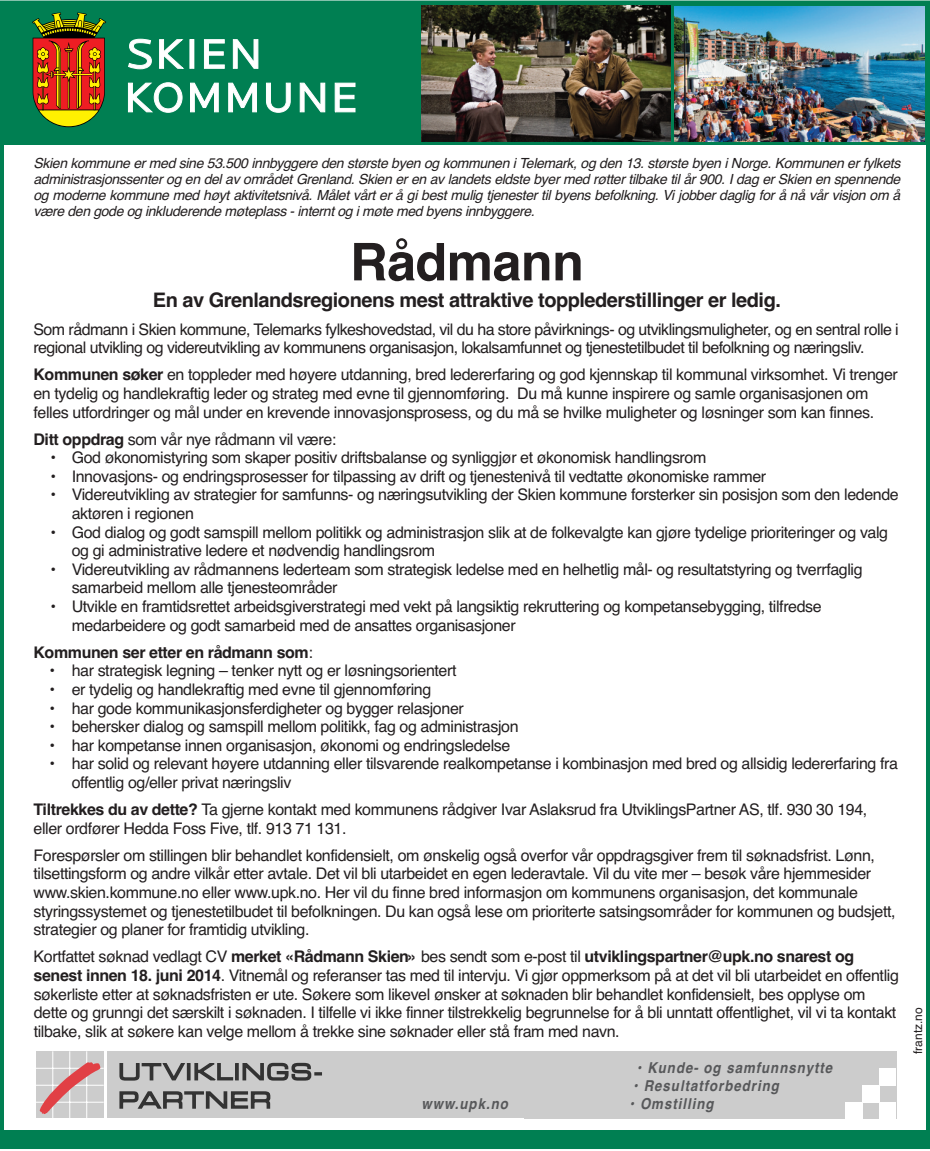
<style>
.page{position:relative;width:930px;height:1151px;background:#fff}
.page>*{position:absolute;margin:0;border:0;box-sizing:border-box;transform-origin:0 0}
.t1{font:700 52px "Helvetica";letter-spacing:-.01em;color:#231f20}
.t2{font:700 20px "Helvetica";letter-spacing:-.025em;color:#231f20}
.t3{font:16px/18.6px "Helvetica";letter-spacing:-.025em;color:#231f20}
.t4{font:700 16px "Helvetica";letter-spacing:-.025em;color:#231f20}
.t5{font:italic 700 15px "Helvetica";letter-spacing:.075em;color:#57585a;scale:.88 1}
.t6{font:italic 14px/16px "Helvetica";letter-spacing:-.025em;color:#231f20;text-align:justify}
.t7{font:12px "Helvetica";color:#231f20}
.s1{font-weight:700}
.s2{font-weight:400}
</style>
<div class="page">
<div style="left:2px;top:1130px;width:926px;height:19px;background:#007f52"></div>
<div style="left:36px;top:1051px;width:68px;height:67px;background:#ccc"></div>
<div style="left:108px;top:1051px;width:427px;height:67px;background:#ccc"></div>
<hr style="left:52px;top:1051px;width:1px;height:67px;background:#fff">
<hr style="left:69px;top:1051px;width:1px;height:67px;background:#fff">
<hr style="left:86px;top:1051px;width:1px;height:67px;background:#fff">
<hr style="left:36px;top:1102px;width:68px;height:1px;background:#fff">
<hr style="left:36px;top:1085px;width:68px;height:1px;background:#fff">
<hr style="left:36px;top:1068px;width:68px;height:1px;background:#fff">
<svg style="left:40px;top:1062px;width:60px;height:52px"></svg>
<svg style="left:119px;top:1062px;width:203px;height:19px"></svg>
<svg style="left:119px;top:1091px;width:152px;height:18px"></svg>
<div style="left:524px;top:1051px;width:372px;height:67px;background:#ccc"></div>
<div style="left:879px;top:1102px;width:17px;height:16px;background:#fff"></div>
<div style="left:862px;top:1085px;width:17px;height:17px;background:#fff"></div>
<div style="left:845px;top:1102px;width:17px;height:16px;background:#fff"></div>
<div style="left:879px;top:1068px;width:17px;height:17px;background:#fff"></div>
<div style="left:3px;top:3px;width:924px;height:142px;background:#007f52"></div>
<img style="left:421px;top:6px;width:250px;height:135px">
<img style="left:675px;top:6px;width:250px;height:136px">
<svg style="left:32px;top:13px;width:74px;height:114px;background:#9a5a1a"></svg>
<svg style="left:128px;top:38px;width:24px;height:32px"></svg>
<svg style="left:159px;top:39px;width:26px;height:30px"></svg>
<hr style="left:190px;top:40px;width:4px;height:28px;background:#fff">
<div style="left:189px;top:39px;width:5px;height:30px;border:1px solid #fff"></div>
<svg style="left:203px;top:39px;width:22px;height:30px"></svg>
<svg style="left:232px;top:39px;width:27px;height:30px"></svg>
<svg style="left:127px;top:82px;width:56px;height:31px"></svg>
<svg style="left:190px;top:82px;width:29px;height:31px"></svg>
<svg style="left:228px;top:82px;width:29px;height:31px"></svg>
<svg style="left:266px;top:82px;width:25px;height:31px"></svg>
<svg style="left:299px;top:82px;width:27px;height:31px"></svg>
<svg style="left:334px;top:82px;width:22px;height:31px"></svg>
<p class="t6" style="left:33px;top:155px;width:868px">Skien kommune er med sine 53.500 innbyggere den største byen og kommunen i Telemark, og den 13. største byen i Norge. Kommunen er fylkets administrasjonssenter og en del av området Grenland. Skien er en av landets eldste byer med røtter tilbake til år 900. I dag er Skien en spennende og moderne kommune med høyt aktivitetsnivå. Målet vårt er å gi best mulig tjenester til byens befolkning. Vi jobber daglig for å nå vår visjon om å være den gode og inkluderende møteplass - internt og i møte med byens innbyggere.</p>
<h1 class="t1" style="left:350px;top:232px;width:235px">Rådmann</h1>
<p class="t2" style="left:153px;top:289px;width:629px">En av Grenlandsregionens mest attraktive topplederstillinger er ledig.</p>
<p class="t3" style="left:33px;top:320px;width:867px">Som rådmann i Skien kommune, Telemarks fylkeshovedstad, vil du ha store påvirknings- og utviklingsmuligheter, og en sentral rolle i regional utvikling og videreutvikling av kommunens organisasjon, lokalsamfunnet og tjenestetilbudet til befolkning og næringsliv.</p>
<p class="t3" style="left:33px;top:365px;width:866px"><span class="s1">Kommunen søker</span> en toppleder med høyere utdanning, bred ledererfaring og god kjennskap til kommunal virksomhet. Vi trenger en tydelig og handlekraftig leder og strateg med evne til gjennomføring. Du må kunne inspirere og samle organisasjonen om felles utfordringer og mål under en krevende innovasjonsprosess, og du må se hvilke muligheter og løsninger som kan finnes.</p>
<p class="t3" style="left:33px;top:430px;width:304px"><span class="s1">Ditt oppdrag</span> som vår nye rådmann vil være:</p>
<p class="t3" style="left:50px;top:448px;width:657px">• God økonomistyring som skaper positiv driftsbalanse og synliggjør et økonomisk handlingsrom</p>
<p class="t3" style="left:50px;top:467px;width:717px">• Innovasjons- og endringsprosesser for tilpassing av drift og tjenestenivå til vedtatte økonomiske rammer</p>
<p class="t3" style="left:72px;top:486px;width:828px;text-indent:-21px">• Videreutvikling av strategier for samfunns- og næringsutvikling der Skien kommune forsterker sin posisjon som den ledende aktøren i regionen</p>
<p class="t3" style="left:72px;top:523px;width:818px;text-indent:-21px">• God dialog og godt samspill mellom politikk og administrasjon slik at de folkevalgte kan gjøre tydelige prioriteringer og valg og gi administrative ledere et nødvendig handlingsrom</p>
<p class="t3" style="left:72px;top:560px;width:792px;text-indent:-21px">• Videreutvikling av rådmannens lederteam som strategisk ledelse med en helhetlig mål- og resultatstyring og tverrfaglig samarbeid mellom alle tjenesteområder</p>
<p class="t3" style="left:72px;top:597px;width:751px;text-indent:-21px">• Utvikle en framtidsrettet arbeidsgiverstrategi med vekt på langsiktig rekruttering og kompetansebygging, tilfredse medarbeidere og godt samarbeid med de ansattes organisasjoner</p>
<p class="t4" style="left:33px;top:643px;width:281px">Kommunen ser etter en rådmann som<span class="s2">:</span></p>
<p class="t3" style="left:49px;top:661px;width:408px">• har strategisk legning – tenker nytt og er løsningsorientert</p>
<p class="t3" style="left:49px;top:680px;width:383px">• er tydelig og handlekraftig med evne til gjennomføring</p>
<p class="t3" style="left:49px;top:699px;width:416px">• har gode kommunikasjonsferdigheter og bygger relasjoner</p>
<p class="t3" style="left:50px;top:717px;width:470px">• behersker dialog og samspill mellom politikk, fag og administrasjon</p>
<p class="t3" style="left:50px;top:736px;width:462px">• har kompetanse innen organisasjon, økonomi og endringsledelse</p>
<p class="t3" style="left:72px;top:754px;width:827px;text-indent:-22px">• har solid og relevant høyere utdanning eller tilsvarende realkompetanse i kombinasjon med bred og allsidig ledererfaring fra offentlig og/eller privat næringsliv</p>
<p class="t3" style="left:34px;top:800px;width:835px"><span class="s1">Tiltrekkes du av dette?</span> Ta gjerne kontakt med kommunens rådgiver Ivar Aslaksrud fra UtviklingsPartner AS, tlf. 930 30 194, eller ordfører Hedda Foss Five, tlf. 913 71 131.</p>
<p class="t3" style="left:34px;top:846px;width:863px">Forespørsler om stillingen blir behandlet konfidensielt, om ønskelig også overfor vår oppdragsgiver frem til søknadsfrist. Lønn, tilsettingsform og andre vilkår etter avtale. Det vil bli utarbeidet en egen lederavtale. Vil du vite mer – besøk våre hjemmesider www.skien.kommune.no eller www.upk.no. Her vil du finne bred informasjon om kommunens organisasjon, det kommunale styringssystemet og tjenestetilbudet til befolkningen. Du kan også lese om prioriterte satsingsområder for kommunen og budsjett, strategier og planer for framtidig utvikling.</p>
<p class="t3" style="left:34px;top:947px;width:867px">Kortfattet søknad vedlagt CV <span class="s1">merket «Rådmann Skien»</span> bes sendt som e-post til <span class="s1">utviklingspartner@upk.no snarest og senest innen 18. juni 2014</span>. Vitnemål og referanser tas med til intervju. Vi gjør oppmerksom på at det vil bli utarbeidet en offentlig søkerliste etter at søknadsfristen er ute. Søkere som likevel ønsker at søknaden blir behandlet konfidensielt, bes opplyse om dette og grunngi det særskilt i søknaden. I tilfelle vi ikke finner tilstrekkelig begrunnelse for å bli unntatt offentlighet, vil vi ta kontakt tilbake, slik at søkere kan velge mellom å trekke sine søknader eller stå fram med navn.</p>
<p class="t5" style="left:637px;top:1059px;width:223px">• Kunde- og samfunnsnytte</p>
<p class="t5" style="left:633px;top:1077px;width:167px">• Resultatforbedring</p>
<p class="t5" style="left:421px;top:1095px;width:100px">www.upk.no</p>
<p class="t5" style="left:630px;top:1095px;width:97px">• Omstilling</p>
<p class="t7" style="left:911px;top:1054px;width:48px;rotate:-90deg">frantz.no</p>
</div>
